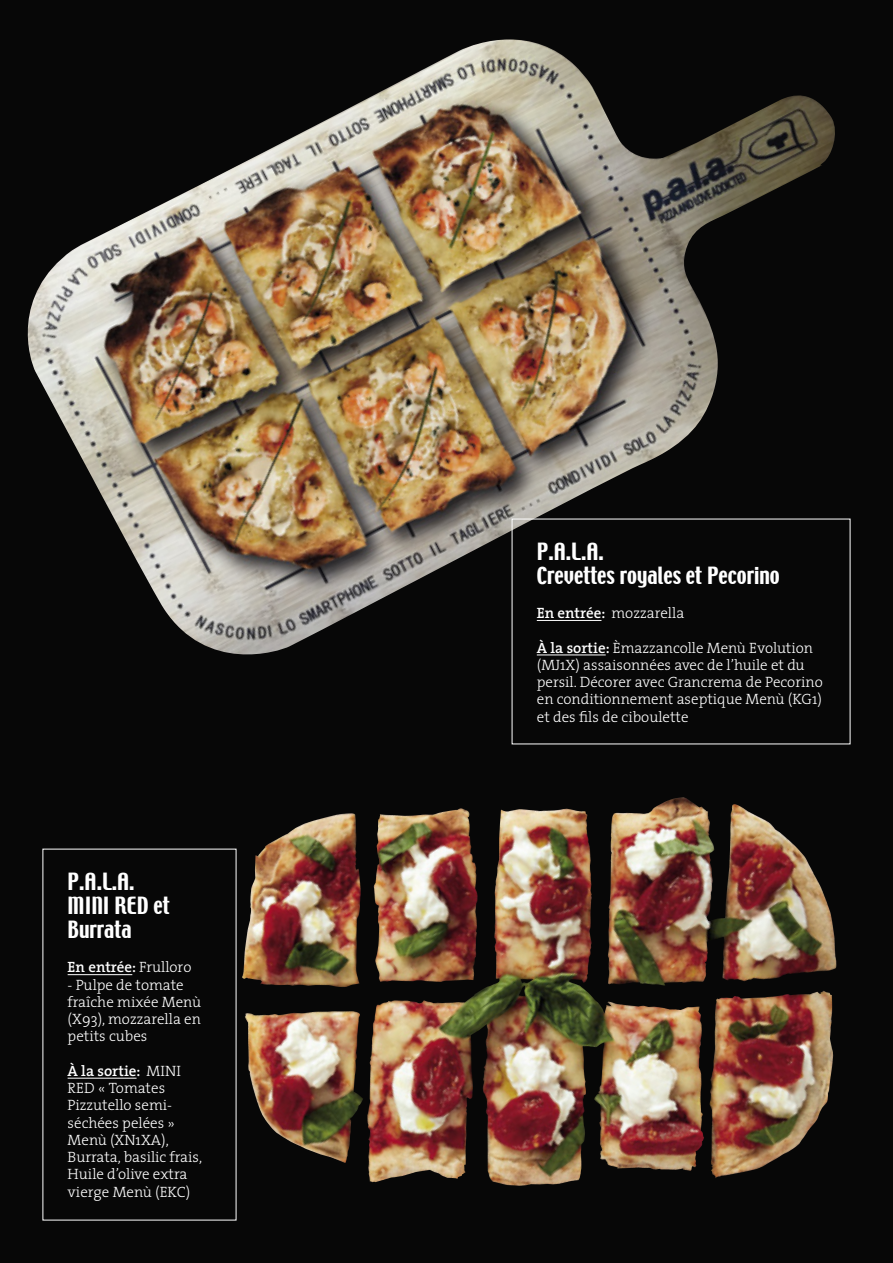
<style>
.page{position:relative;width:893px;height:1263px;background:#fff}
.page>*{position:absolute;margin:0;border:0;box-sizing:border-box;transform-origin:0 0}
.t1{font:21px/24.2px "Techno";color:#fff}
.t2{font:300 15px/17.2px "The Serif";color:#fff}
.t3{font:600 15px "The Serif";color:#fff}
.s1{font-weight:300}
.s2{font-weight:600}
</style>
<div class="page">
<img style="left:0;top:0;width:893px;height:1263px">
<img style="left:607px;top:798px;width:180px;height:188px">
<hr style="left:68px;top:974px;width:64px;height:1px;background:#fff">
<hr style="left:68px;top:1078px;width:69px;height:1px;background:#fff">
<img style="left:10px;top:39px;width:829px;height:635px">
<hr style="left:537px;top:620px;width:64px;height:1px;background:#fff">
<hr style="left:537px;top:655px;width:69px;height:1px;background:#fff">
<h1 class="t1" style="left:68px;top:870px;width:104px">P.A.L.A.<br>MINI RED et<br>Burrata</h1>
<p class="t3" style="left:68px;top:955px;width:125px">En entrée: <span class="s1">Frulloro</span></p>
<p class="t2" style="left:68px;top:975px;width:135px">- Pulpe de tomate fraîche mixée Menù (X93), mozzarella en petits cubes</p>
<p class="t2" style="left:68px;top:1062px;width:136px"><span class="s2">À la sortie:</span> MINI<br>RED « Tomates<br>Pizzutello semi&shy;séchées pelées »<br>Menù (XN1XA),<br>Burrata, basilic frais,<br>Huile d’olive extra vierge Menù (EKC)</p>
<h1 class="t1" style="left:537px;top:540px;width:244px">P.A.L.A.<br>Crevettes royales et Pecorino</h1>
<p class="t2" style="left:537px;top:604px;width:149px"><span class="s2">En entrée:</span> mozzarella</p>
<p class="t2" style="left:537px;top:638px;width:288px"><span class="s2">À la sortie:</span> Èmazzancolle Menù Evolution (MJ1X) assaisonnées avec de l’huile et du persil. Décorer avec Grancrema de Pecorino en conditionnement aseptique Menù (KG1) et des fils de ciboulette</p>
</div>
